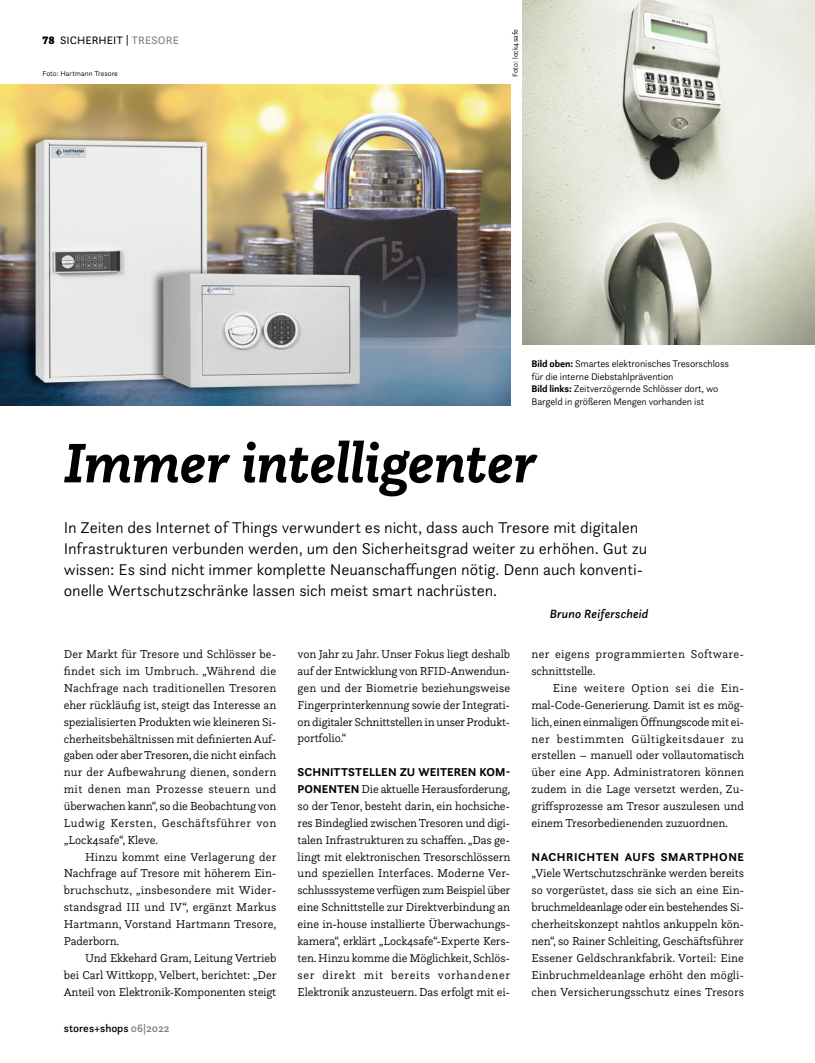
<style>
.page{position:relative;width:815px;height:1063px;background:#fff}
.page>*{position:absolute;margin:0;border:0;box-sizing:border-box;transform-origin:0 0}
.t1{font:italic 700 58.12px "Questa Slab";letter-spacing:-.015em;color:#000}
.t2{font:300 16.25px/21.2px "Questa Sans";letter-spacing:-.005em;color:#000}
.t3{font:italic 500 12.5px "Questa Sans";letter-spacing:.005em;color:#000}
.t4{font:300 11.88px/16.9px "Questa Slab";letter-spacing:-.005em;color:#000;text-align:justify}
.t5{font:300 11.88px/16.9px "Questa Slab";letter-spacing:.025em;color:#000}
.t6{font:700 11.88px "Questa Sans";letter-spacing:.025em;color:#000}
.t7{font:700 11.88px "Questa Sans";letter-spacing:.045em;color:#000}
.t8{font:11.25px "Questa Sans";letter-spacing:.005em;color:#000}
.t9{font:500 11.25px "Questa Sans";color:#000}
.t10{font:300 10px/12.5px "Questa Sans";letter-spacing:-.01em;color:#000}
.t11{font:300 7.5px "Questa Sans";color:#000}
.s1{font-weight:900}
.s2{color:#7b7b7a}
.s3{font-weight:700}
.s4{font-family:"Questa Sans";font-weight:700}
</style>
<div class="page">
<img style="left:0;top:84px;width:510px;height:321px">
<img style="left:522px;top:0;width:293px;height:345px">
<p class="t8" style="left:43px;top:33px;width:138px"><span class="s1">78</span> SICHERHEIT | <span class="s2">TRESORE</span></p>
<p class="t11" style="left:43px;top:68px;width:77px">Foto: Hartmann Tresore</p>
<p class="t11" style="left:511px;top:77px;width:50px;rotate:-90deg">Foto: lock4safe</p>
<p class="t10" style="left:531px;top:357px;width:199px"><span class="s3">Bild oben:</span> Smartes elektronisches Tresorschloss für die interne Diebstahlprävention<br><span class="s3">Bild links:</span> Zeitverzögernde Schlösser dort, wo Bargeld in größeren Mengen vorhanden ist</p>
<h1 class="t1" style="left:64px;top:426px;width:474px">Immer intelligenter</h1>
<p class="t2" style="left:64px;top:516px;width:585px">In Zeiten des Internet of Things verwundert es nicht, dass auch Tresore mit digitalen Infrastrukturen verbunden werden, um den Sicherheitsgrad weiter zu erhöhen. Gut zu wissen: Es sind nicht immer komplette Neuanschaffungen nötig. Denn auch konventi&shy;onelle Wertschutzschränke lassen sich meist smart nachrüsten.</p>
<p class="t3" style="left:550px;top:605px;width:100px">Bruno Reiferscheid</p>
<p class="t4" style="left:64px;top:645px;width:214px">Der Markt für Tresore und Schlösser be&shy;findet sich im Umbruch. „Während die Nachfrage nach traditionellen Tresoren eher rückläufig ist, steigt das Interesse an spezialisierten Produkten wie kleineren Si&shy;cherheitsbehältnissen mit definierten Auf&shy;gaben oder aber Tresoren, die nicht einfach nur der Aufbewahrung dienen, sondern mit denen man Prozesse steuern und überwachen kann“, so die Beobachtung von Ludwig Kersten, Geschäftsführer von „Lock4safe“, Kleve.</p>
<p class="t4" style="left:64px;top:848px;width:214px;text-indent:21px">Hinzu kommt eine Verlagerung der Nachfrage auf Tresore mit höherem Ein&shy;bruchschutz, „insbesondere mit Wider&shy;standsgrad III und IV“, ergänzt Markus Hartmann, Vorstand Hartmann Tresore, Paderborn.</p>
<p class="t4" style="left:64px;top:949px;width:214px;text-indent:21px">Und Ekkehard Gram, Leitung Vertrieb bei Carl Wittkopp, Velbert, berichtet: „Der Anteil von Elektronik-Komponenten steigt</p>
<p class="t9" style="left:64px;top:1022px;width:107px">stores+shops <span class="s2">06|2022</span></p>
<p class="t4" style="left:298px;top:645px;width:214px">von Jahr zu Jahr. Unser Fokus liegt deshalb auf der Entwicklung von RFID-Anwendun&shy;gen und der Biometrie beziehungsweise Fingerprinterkennung sowie der Integrati&shy;on digitaler Schnittstellen in unser Produkt&shy;portfolio.“</p>
<p class="t6" style="left:298px;top:765px;width:214px">SCHNITTSTELLEN ZU WEITEREN KOM-</p>
<p class="t4" style="left:298px;top:780px;width:214px"><span class="s4">PONENTEN</span> Die aktuelle Herausforderung, so der Tenor, besteht darin, ein hochsiche&shy;res Bindeglied zwischen Tresoren und digi&shy;talen Infrastrukturen zu schaffen. „Das ge&shy;lingt mit elektronischen Tresorschlössern und speziellen Interfaces. Moderne Ver&shy;schlusssysteme verfügen zum Beispiel über eine Schnittstelle zur Direktverbindung an eine in-house installierte Überwachungs&shy;kamera“, erklärt „Lock4safe“-Experte Kers&shy;ten. Hinzu komme die Möglichkeit, Schlös&shy;ser direkt mit bereits vorhandener Elektronik anzusteuern. Das erfolgt mit ei-</p>
<p class="t5" style="left:531px;top:645px;width:214px">ner eigens programmierten Software&shy;schnittstelle.</p>
<p class="t4" style="left:531px;top:679px;width:214px;text-indent:21px">Eine weitere Option sei die Ein&shy;mal-Code-Generierung. Damit ist es mög&shy;lich, einen einmaligen Öffnungscode mit ei&shy;ner bestimmten Gültigkeitsdauer zu erstellen – manuell oder vollautomatisch über eine App. Administratoren können zudem in die Lage versetzt werden, Zu&shy;griffsprozesse am Tresor auszulesen und einem Tresorbedienenden zuzuordnen.</p>
<p class="t7" style="left:531px;top:849px;width:214px">NACHRICHTEN AUFS SMARTPHONE</p>
<p class="t4" style="left:531px;top:865px;width:214px">„Viele Wertschutzschränke werden bereits so vorgerüstet, dass sie sich an eine Ein&shy;bruchmeldeanlage oder ein bestehendes Si&shy;cherheitskonzept nahtlos ankuppeln kön&shy;nen“, so Rainer Schleiting, Geschäftsführer Essener Geldschrankfabrik. Vorteil: Eine Einbruchmeldeanlage erhöht den mögli&shy;chen Versicherungsschutz eines Tresors</p>
</div>
